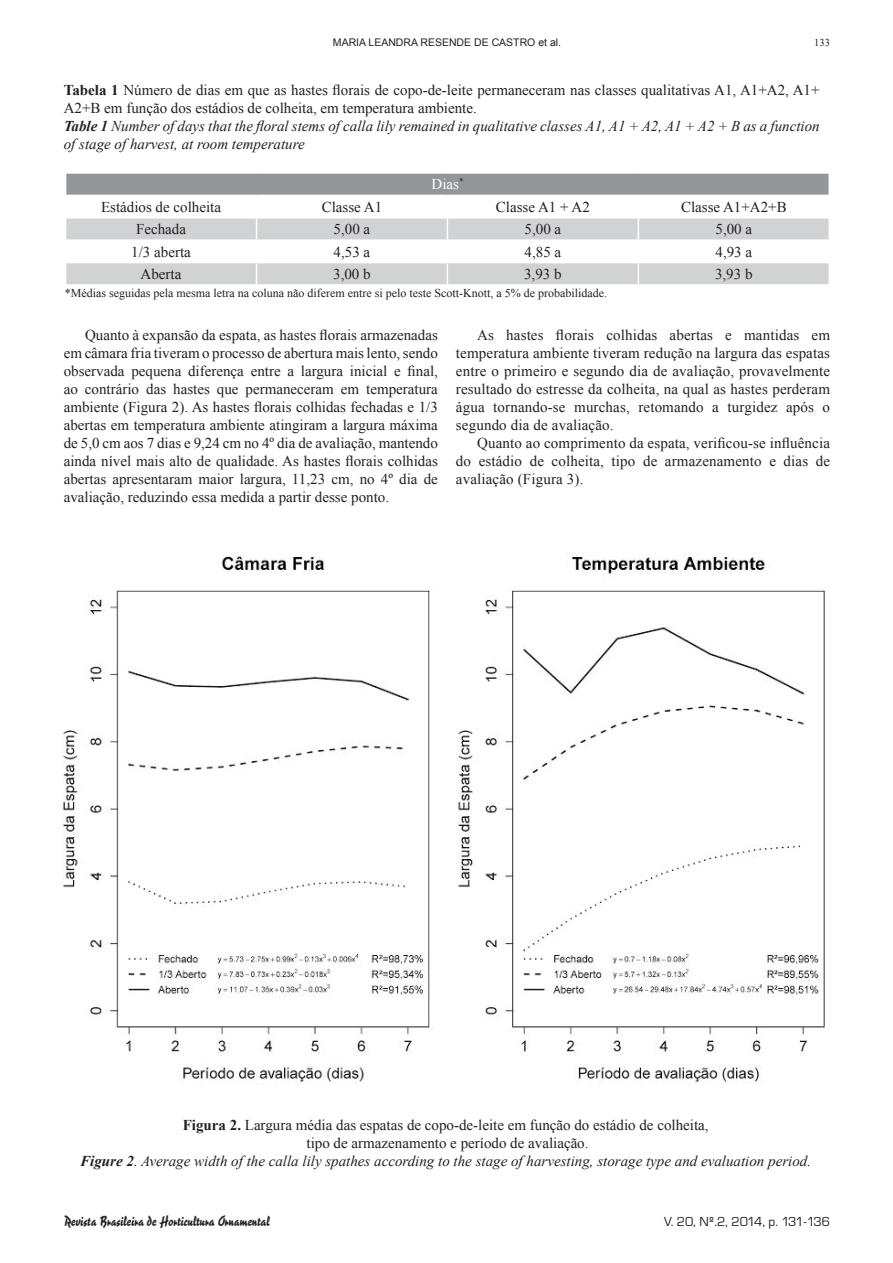
<style>
.page{position:relative;width:893px;height:1263px;background:#fff}
.page>*{position:absolute;margin:0;border:0;box-sizing:border-box;transform-origin:0 0}
.t1{font:15px/18px "Times New Roman";color:#231f20;text-align:justify}
.t2{font:15px "Times New Roman";color:#fff}
.t3{font:13.5px "Reporter Two";color:#231f20}
.t4{font:13.5px "Eurostar";letter-spacing:-.05em;color:#231f20}
.t5{font:12px "Times New Roman";color:#231f20}
.t6{font:10.5px "Arial";color:#231f20}
.t7{font:10.5px "Times New Roman";color:#231f20}
.s1{font-weight:700}
.s2{font-weight:700;font-style:italic}
.s3{font-style:italic}
</style>
<div class="page">
<div style="left:66px;top:173px;width:763px;height:22px;background:#939598"></div>
<svg style="left:66px;top:219px;width:762px;height:65px;fill:#d1d2d4"></svg>
<hr style="left:65px;top:172px;width:192px;height:2px;background:#fff">
<hr style="left:257px;top:172px;width:190px;height:2px;background:#fff">
<hr style="left:447px;top:172px;width:191px;height:2px;background:#fff">
<hr style="left:638px;top:172px;width:192px;height:2px;background:#fff">
<hr style="left:828px;top:174px;width:2px;height:21px;background:#fff">
<hr style="left:65px;top:239px;width:192px;height:2px;background:#fff">
<hr style="left:257px;top:239px;width:190px;height:2px;background:#fff">
<hr style="left:447px;top:239px;width:191px;height:2px;background:#fff">
<hr style="left:638px;top:239px;width:192px;height:2px;background:#fff">
<hr style="left:65px;top:262px;width:192px;height:1px;background:#fff">
<hr style="left:257px;top:262px;width:190px;height:1px;background:#fff">
<svg style="left:256px;top:218px;width:1px;height:66px"></svg>
<hr style="left:447px;top:262px;width:191px;height:1px;background:#fff">
<svg style="left:447px;top:218px;width:1px;height:66px"></svg>
<hr style="left:638px;top:262px;width:192px;height:1px;background:#fff">
<svg style="left:638px;top:218px;width:1px;height:66px"></svg>
<img style="left:62px;top:553px;width:763px;height:531px">
<p class="t6" style="left:333px;top:36px;width:230px">MARIA LEANDRA RESENDE DE CASTRO ET AL.</p>
<p class="t7" style="left:814px;top:36px;width:17px">133</p>
<p class="t1" style="left:64px;top:81px;width:757px;text-align:left"><span class="s1">Tabela 1</span> Número de dias em que as hastes florais de copo-de-leite permaneceram nas classes qualitativas A1, A1+A2, A1+ A2+B em função dos estádios de colheita, em temperatura ambiente.<br><span class="s2">Table 1</span> <span class="s3">Number of days that the floral stems of calla lily remained in qualitative classes A1, A1 + A2, A1 + A2 + B as a function of stage of harvest, at room temperature</span></p>
<p class="t2" style="left:431px;top:174px;width:33px">Dias<sup>*</sup></p>
<p class="t1" style="left:101px;top:198px;width:121px">Estádios de colheita</p>
<p class="t1" style="left:322px;top:198px;width:62px">Classe A1</p>
<p class="t1" style="left:496px;top:198px;width:95px">Classe A1 + A2</p>
<p class="t1" style="left:681px;top:198px;width:107px">Classe A1+A2+B</p>
<p class="t1" style="left:136px;top:220px;width:51px">Fechada</p>
<p class="t1" style="left:334px;top:220px;width:38px">5,00 a</p>
<p class="t1" style="left:525px;top:220px;width:38px">5,00 a</p>
<p class="t1" style="left:715px;top:220px;width:38px">5,00 a</p>
<p class="t1" style="left:131px;top:242px;width:61px">1/3 aberta</p>
<p class="t1" style="left:334px;top:242px;width:38px">4,53 a</p>
<p class="t1" style="left:525px;top:242px;width:38px">4,85 a</p>
<p class="t1" style="left:715px;top:242px;width:38px">4,93 a</p>
<p class="t1" style="left:141px;top:265px;width:42px">Aberta</p>
<p class="t1" style="left:333px;top:265px;width:39px">3,00 b</p>
<p class="t1" style="left:524px;top:265px;width:39px">3,93 b</p>
<p class="t1" style="left:715px;top:265px;width:39px">3,93 b</p>
<p class="t5" style="left:65px;top:285px;width:544px">*Médias seguidas pela mesma letra na coluna não diferem entre si pelo teste Scott-Knott, a 5% de probabilidade.</p>
<p class="t1" style="left:64px;top:326px;width:376px;text-indent:21px">Quanto à expansão da espata, as hastes florais armazenadas em câmara fria tiveram o processo de abertura mais lento, sendo observada pequena diferença entre a largura inicial e final, ao contrário das hastes que permaneceram em temperatura ambiente (Figura 2). As hastes florais colhidas fechadas e 1/3 abertas em temperatura ambiente atingiram a largura máxima de 5,0 cm aos 7 dias e 9,24 cm no 4º dia de avaliação, mantendo ainda nível mais alto de qualidade. As hastes florais colhidas abertas apresentaram maior largura, 11,23 cm, no 4º dia de avaliação, reduzindo essa medida a partir desse ponto.</p>
<p class="t1" style="left:456px;top:326px;width:376px;text-indent:21px">As hastes florais colhidas abertas e mantidas em temperatura ambiente tiveram redução na largura das espatas entre o primeiro e segundo dia de avaliação, provavelmente resultado do estresse da colheita, na qual as hastes perderam água tornando-se murchas, retomando a turgidez após o segundo dia de avaliação.</p>
<p class="t1" style="left:456px;top:434px;width:376px;text-indent:21px">Quanto ao comprimento da espata, verificou-se influência do estádio de colheita, tipo de armazenamento e dias de avaliação (Figura 3).</p>
<p class="t1" style="left:80px;top:1116px;width:732px;text-align:center"><span class="s1">Figura 2.</span> Largura média das espatas de copo-de-leite em função do estádio de colheita,<br>tipo de armazenamento e período de avaliação.<br><span class="s2">Figure 2</span><span class="s3">. Average width of the calla lily spathes according to the stage of harvesting, storage type and evaluation period.</span></p>
<p class="t3" style="left:64px;top:1212px;width:207px">Revista Brasileira de Horticultura Ornamental</p>
<p class="t4" style="left:664px;top:1213px;width:167px">V. 20, Nº.2, 2014, p. 131-136</p>
</div>
